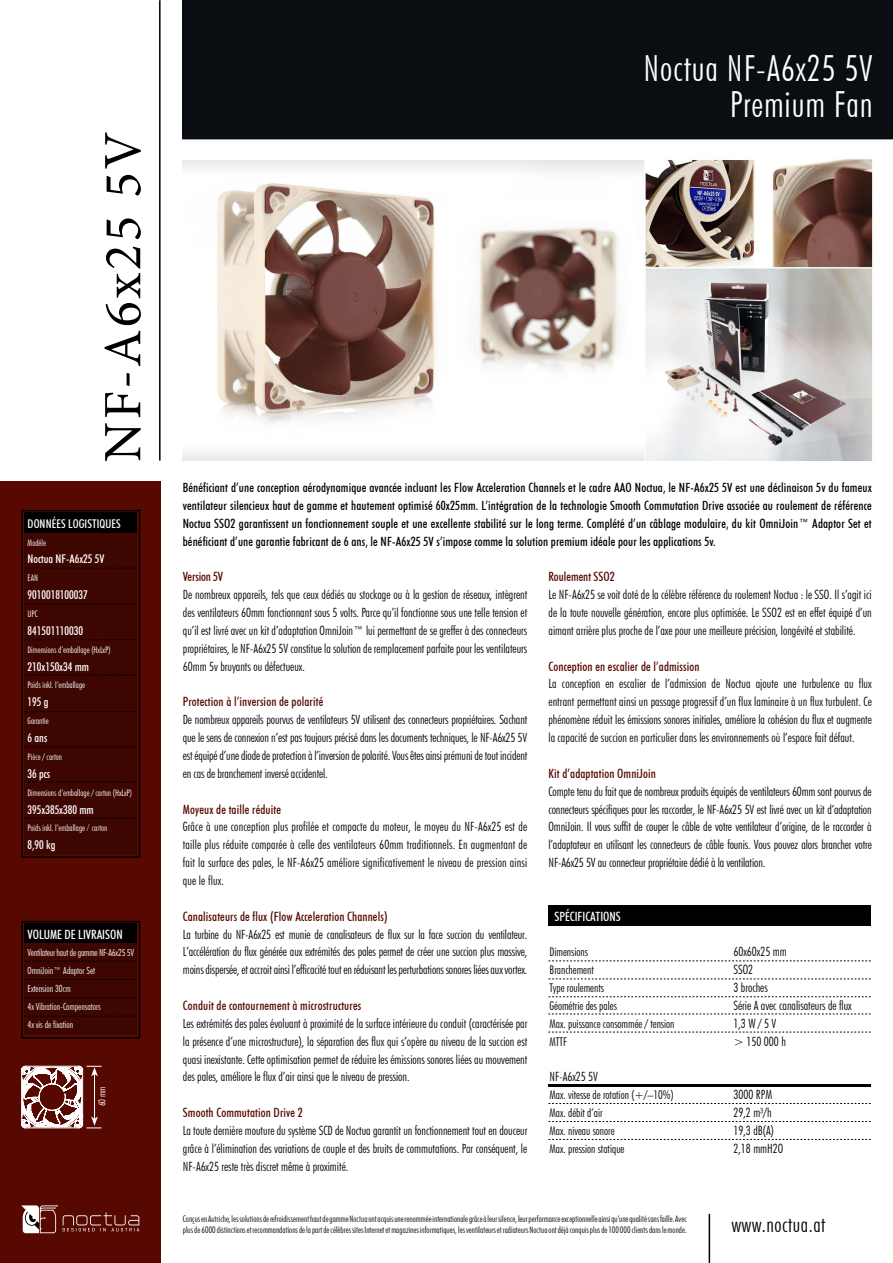
<style>
.page{position:relative;width:893px;height:1263px;background:#fff}
.page>*{position:absolute;margin:0;border:0;box-sizing:border-box;transform-origin:0 0}
.t1{font:54px "Minion Pro";letter-spacing:.05em;color:#000001}
.t2{font:300 condensed 36px/35.7px "Futura BT";letter-spacing:.025em;color:#fff;text-align:right}
.t3{font:300 condensed 21px "Futura BT";letter-spacing:.025em;color:#000001}
.t4{font:300 condensed 12.75px/17.9px "Futura BT";color:#000001;text-align:justify}
.t5{font:500 condensed 12.75px/17.9px "Futura BT";letter-spacing:.01em;color:#000001;text-align:justify}
.t6{font:500 condensed 12.75px "Futura BT";letter-spacing:.01em;color:#570901}
.t7{font:300 condensed 12.75px/17.9px "Futura BT";color:#000}
.t8{font:500 condensed 12.75px "Futura BT";color:#fff}
.t9{font:500 condensed 12.75px "Futura BT";letter-spacing:-.01em;color:#570901}
.t10{font:300 condensed 12px/17.9px "Futura BT";color:#000}
.t11{font:500 condensed 12px "Futura BT";color:#fff}
.t12{font:300 condensed 9.75px/17.9px "Futura BT";color:#fff}
.t13{font:300 condensed 9px/10.8px "Futura BT";letter-spacing:.005em;color:#000001}
.t14{font:300 condensed 9px "Futura BT";color:#fff}
.s1{font-family:"Times New Roman";font-weight:400;font-stretch:normal;font-size:9.75px}
</style>
<div class="page">
<img style="left:183px;top:0;width:710px;height:460px">
<div style="left:0;top:482px;width:161px;height:781px;background:#570901"></div>
<div style="left:21px;top:510px;width:119px;height:348px;border:2px solid #000001"></div>
<div style="left:24px;top:531px;width:113px;height:323px;background:#3d0601"></div>
<div style="left:24px;top:513px;width:113px;height:20px;background:#000001"></div>
<div style="left:24px;top:942px;width:113px;height:93px;background:#3d0601"></div>
<div style="left:24px;top:924px;width:113px;height:19px;background:#000001"></div>
<div style="left:21px;top:921px;width:119px;height:118px;border:2px solid #000001"></div>
<svg style="left:24px;top:568px;width:113px;height:1px"></svg>
<svg style="left:24px;top:604px;width:113px;height:1px"></svg>
<svg style="left:24px;top:639px;width:113px;height:1px"></svg>
<svg style="left:24px;top:675px;width:113px;height:1px"></svg>
<svg style="left:24px;top:711px;width:113px;height:1px"></svg>
<svg style="left:24px;top:746px;width:113px;height:1px"></svg>
<svg style="left:24px;top:782px;width:113px;height:1px"></svg>
<svg style="left:24px;top:818px;width:113px;height:1px"></svg>
<hr style="left:709px;top:1214px;width:1px;height:49px;background:#000001">
<svg style="left:24px;top:961px;width:113px;height:1px"></svg>
<svg style="left:24px;top:979px;width:113px;height:1px"></svg>
<div style="left:549px;top:906px;width:322px;height:20px;background:#000001"></div>
<svg style="left:549px;top:979px;width:322px;height:1px"></svg>
<svg style="left:549px;top:961px;width:322px;height:1px"></svg>
<svg style="left:549px;top:1121px;width:322px;height:1px"></svg>
<svg style="left:549px;top:1103px;width:322px;height:1px"></svg>
<svg style="left:549px;top:1139px;width:322px;height:1px"></svg>
<hr style="left:549px;top:1084px;width:322px;height:2px;background:#000001">
<svg style="left:549px;top:996px;width:322px;height:1px"></svg>
<svg style="left:24px;top:997px;width:113px;height:1px"></svg>
<svg style="left:24px;top:1016px;width:113px;height:1px"></svg>
<hr style="left:159px;top:0;width:2px;height:460px;background:#000001">
<svg style="left:21px;top:1066px;width:80px;height:62px"></svg>
<svg style="left:548px;top:1014px;width:323px;height:1px"></svg>
<svg style="left:548px;top:1032px;width:323px;height:1px"></svg>
<svg style="left:21px;top:1205px;width:118px;height:28px"></svg>
<h1 class="t1" style="left:91px;top:462px;width:332px;rotate:-90deg">NF-A6x25 5V</h1>
<p class="t11" style="left:28px;top:516px;width:95px">DONNÉES LOGISTIQUES</p>
<p class="t14" style="left:28px;top:537px;width:20px">Modéle</p>
<p class="t11" style="left:28px;top:552px;width:78px">Noctua NF-A6x25 5V</p>
<p class="t14" style="left:28px;top:573px;width:12px">EAN</p>
<p class="t11" style="left:28px;top:588px;width:62px">9010018100037</p>
<p class="t14" style="left:28px;top:608px;width:12px">UPC</p>
<p class="t11" style="left:28px;top:623px;width:57px">841501110030</p>
<p class="t14" style="left:28px;top:644px;width:84px">Dimensions d’emballage (HxLxP)</p>
<p class="t11" style="left:28px;top:659px;width:63px">210x150x34 mm</p>
<p class="t14" style="left:28px;top:680px;width:59px">Poids inkl. l’emballage</p>
<p class="t11" style="left:28px;top:695px;width:22px">195 g</p>
<p class="t14" style="left:28px;top:715px;width:23px">Garantie</p>
<p class="t11" style="left:28px;top:730px;width:21px">6 ans</p>
<p class="t14" style="left:28px;top:751px;width:36px">Pièce / carton</p>
<p class="t11" style="left:28px;top:766px;width:24px">36 pcs</p>
<p class="t14" style="left:28px;top:787px;width:106px">Dimensions d’emballage / carton (HxLxP)</p>
<p class="t11" style="left:28px;top:802px;width:68px">395x385x380 mm</p>
<p class="t14" style="left:28px;top:823px;width:81px">Poids inkl. l’emballage <span class="s1">/</span> carton</p>
<p class="t11" style="left:28px;top:838px;width:29px">8,90 kg</p>
<p class="t8" style="left:28px;top:926px;width:97px">VOLUME DE LIVRAISON</p>
<p class="t12" style="left:28px;top:944px;width:108px">Ventilateur haut de gamme NF-A6x25 5V<br>OmniJoin™ Adaptor Set<br>Extension 30cm<br>4x Vibration-Compensators<br>4x vis de fixation</p>
<p class="t12" style="left:93px;top:1106px;width:22px;rotate:-90deg">60 mm</p>
<h2 class="t2" style="left:643px;top:50px;width:231px">Noctua NF-A6x25 5V<br>Premium Fan</h2>
<p class="t5" style="left:183px;top:478px;width:690px">Bénéficiant d’une conception aérodynamique avancée incluant les Flow Acceleration Channels et le cadre AAO Noctua, le NF-A6x25 5V est une déclinaison 5v du fameux ventilateur silencieux haut de gamme et hautement optimisé 60x25mm. L’intégration de la technologie Smooth Commutation Drive associée au roulement de référence Noctua SSO2 garantissent un fonctionnement souple et une excellente stabilité sur le long terme. Complété d’un câblage modulaire, du kit OmniJoin™ Adaptor Set et bénéficiant d’une garantie fabricant de 6 ans, le NF-A6x25 5V s’impose comme la solution premium idéale pour les applications 5v.</p>
<p class="t9" style="left:183px;top:569px;width:42px">Version 5V</p>
<p class="t4" style="left:183px;top:586px;width:346px">De nombreux appareils, tels que ceux dédiés au stockage ou à la gestion de réseaux, intègrent des ventilateurs 60mm fonctionnant sous 5 volts. Parce qu’il fonctionne sous une telle tension et qu’il est livré avec un kit d’adaptation OmniJoin™ lui permettant de se greffer à des connecteurs propriétaires, le NF-A6x25 5V constitue la solution de remplacement parfaite pour les ventilateurs 60mm 5v bruyants ou défectueux.</p>
<p class="t6" style="left:183px;top:694px;width:142px">Protection à l’inversion de polarité</p>
<p class="t4" style="left:183px;top:711px;width:346px">De nombreux appareils pourvus de ventilateurs 5V utilisent des connecteurs propriétaires. Sachant que le sens de connexion n’est pas toujours précisé dans les documents techniques, le NF-A6x25 5V est équipé d’une diode de protection à l’inversion de polarité. Vous êtes ainsi prémuni de tout incident en cas de branchement inversé accidentel.</p>
<p class="t6" style="left:183px;top:801px;width:100px">Moyeux de taille réduite</p>
<p class="t4" style="left:183px;top:818px;width:346px">Grâce à une conception plus profilée et compacte du moteur, le moyeu du NF-A6x25 est de taille plus réduite comparée à celle des ventilateurs 60mm traditionnels. En augmentant de fait la surface des pales, le NF-A6x25 améliore significativement le niveau de pression ainsi que le flux.</p>
<p class="t6" style="left:183px;top:908px;width:206px">Canalisateurs de flux (Flow Acceleration Channels)</p>
<p class="t4" style="left:183px;top:925px;width:346px">La turbine du NF-A6x25 est munie de canalisateurs de flux sur la face succion du ventilateur.<br>L’accélération du flux générée aux extrémités des pales permet de créer une succion plus massive, moins dispersée, et accroit ainsi l’efficacité tout en réduisant les perturbations sonores liées aux vortex.</p>
<p class="t6" style="left:183px;top:998px;width:180px">Conduit de contournement à microstructures</p>
<p class="t4" style="left:183px;top:1014px;width:346px">Les extrémités des pales évoluant à proximité de la surface intérieure du conduit (caractérisée par la présence d’une microstructure), la séparation des flux qui s’opère au niveau de la succion est quasi inexistante. Cette optimisation permet de réduire les émissions sonores liées au mouvement des pales, améliore le flux d’air ainsi que le niveau de pression.</p>
<p class="t6" style="left:183px;top:1105px;width:122px">Smooth Commutation Drive 2</p>
<p class="t4" style="left:183px;top:1121px;width:346px">La toute dernière mouture du système SCD de Noctua garantit un fonctionnement tout en douceur grâce à l’élimination des variations de couple et des bruits de commutations. Par conséquent, le NF-A6x25 reste très discret même à proximité.</p>
<p class="t6" style="left:549px;top:569px;width:68px">Roulement SSO2</p>
<p class="t4" style="left:549px;top:586px;width:325px">Le NF-A6x25 se voit doté de la célèbre référence du roulement Noctua : le SSO. Il s’agit ici de la toute nouvelle génération, encore plus optimisée. Le SSO2 est en effet équipé d’un aimant arrière plus proche de l’axe pour une meilleure précision, longévité et stabilité.</p>
<p class="t6" style="left:549px;top:658px;width:153px">Conception en escalier de l’admission</p>
<p class="t4" style="left:549px;top:675px;width:325px">La conception en escalier de l’admission de Noctua ajoute une turbulence au flux entrant permettant ainsi un passage progressif d’un flux laminaire à un flux turbulent. Ce phénomène réduit les émissions sonores initiales, améliore la cohésion du flux et augmente la capacité de succion en particulier dans les environnements où l’espace fait défaut.</p>
<p class="t6" style="left:549px;top:765px;width:109px">Kit d’adaptation OmniJoin</p>
<p class="t4" style="left:549px;top:782px;width:325px">Compte tenu du fait que de nombreux produits équipés de ventilateurs 60mm sont pourvus de connecteurs spécifiques pour les raccorder, le NF-A6x25 5V est livré avec un kit d’adaptation OmniJoin. Il vous suffit de couper le câble de votre ventilateur d’origine, de le raccorder à l’adaptateur en utilisant les connecteurs de câble founis. Vous pouvez alors brancher votre NF-A6x25 5V au connecteur propriétaire dédié à la ventilation.</p>
<p class="t8" style="left:554px;top:908px;width:68px">SPÉCIFICATIONS</p>
<p class="t10" style="left:550px;top:943px;width:126px">Dimensions<br>Branchement<br>Type roulements<br>Géométrie des pales<br>Max. puissance consommée / tension<br>MTTF</p>
<p class="t7" style="left:550px;top:1068px;width:50px">NF-A6x25 5V</p>
<p class="t10" style="left:550px;top:1086px;width:126px">Max. vitesse de rotation (+/–10%)<br>Max. débit d’air<br>Max. niveau sonore<br>Max. pression statique</p>
<p class="t7" style="left:733px;top:943px;width:120px">60x60x25 mm<br>SSO2<br>3 broches<br>Série A avec canalisateurs de flux<br>1,3 W / 5 V<br>&gt; 150 000 h</p>
<p class="t7" style="left:733px;top:1086px;width:51px">3000 RPM<br>29,2 m³/h<br>19,3 dB(A)<br>2,18 mmH2O</p>
<p class="t13" style="left:183px;top:1213px;width:505px">Conçus en Autriche, les solutions de refroidissement haut de gamme Noctua ont acquis une renommée internationale grâce à leur silence, leur performance exceptionnelle ainsi qu’une qualité sans faille. Avec plus de 6000 distinctions et recommandations de la part de célèbres sites Internet et magazines informatiques, les ventilateurs et radiateurs Noctua ont déjà conquis plus de 100 000 clients dans le monde.</p>
<h3 class="t3" style="left:731px;top:1212px;width:96px">www.noctua.at</h3>
</div>
